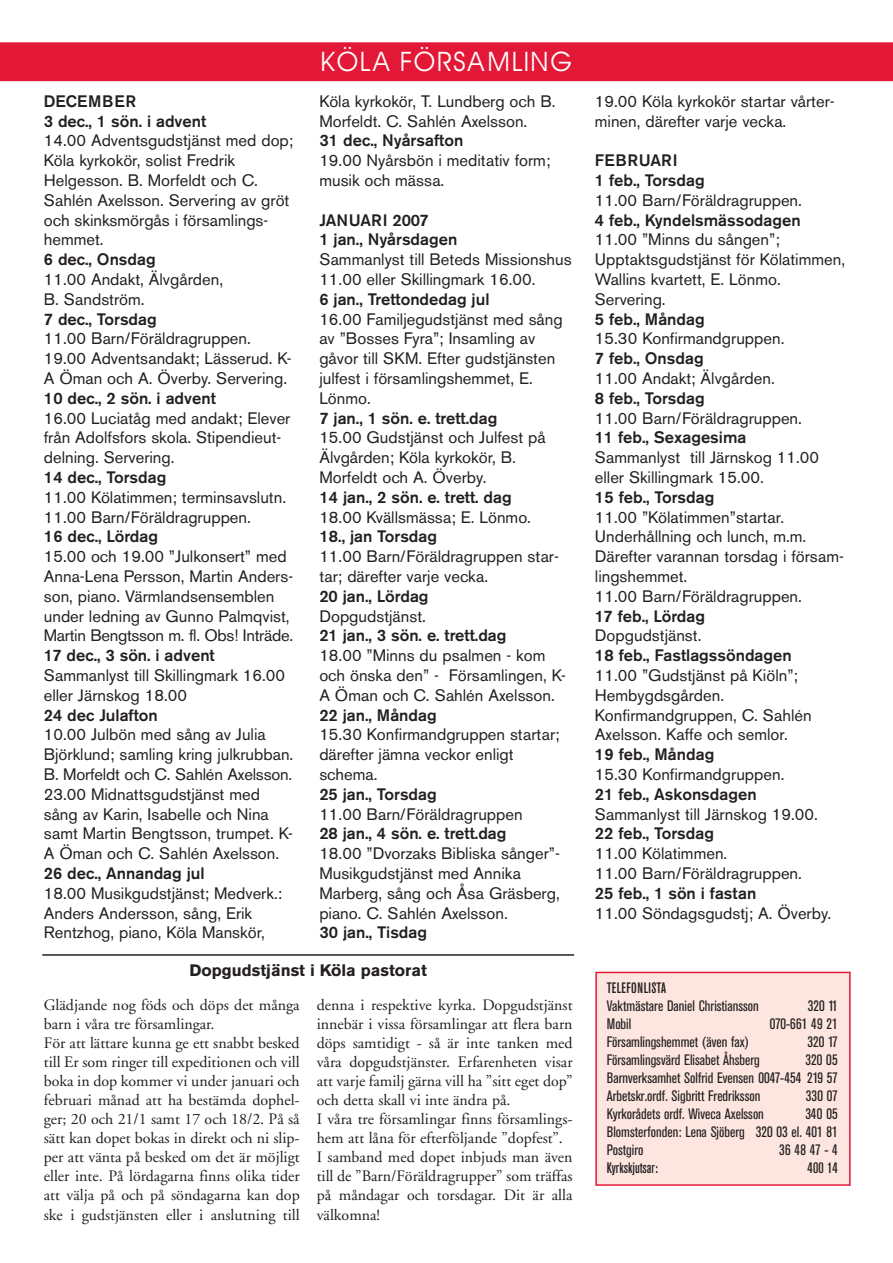
<style>
.page{position:relative;width:893px;height:1263px;background:#fff}
.page>*{position:absolute;margin:0;border:0;box-sizing:border-box;transform-origin:0 0}
.t1{font:27px "Avant Garde";color:#fff}
.t2{font:16.5px/19.8px "Akzidenz Grotesk BE";color:#231f20}
.t3{font:500 16.5px/19.8px "Akzidenz Grotesk BE";color:#231f20}
.t4{font:700 16.5px "Akzidenz Grotesk BE";color:#231f20}
.t5{font:15.9px/19px "Adobe Garamond";color:#231f20}
.t6{font:condensed 15px/18px "Akzidenz Grotesk BE";color:#231f20;text-align:justify}
.t7{font:500 condensed 15px "Akzidenz Grotesk BE";color:#231f20}
.t8{font:500 condensed 15px "Akzidenz Grotesk BE";letter-spacing:.02em;color:#231f20}
</style>
<div class="page">
<div style="left:0;top:43px;width:892px;height:38px;background:#e31836"></div>
<div style="left:596px;top:972px;width:253px;height:213px;background:#fce6df"></div>
<div style="left:595px;top:972px;width:255px;height:214px;border:2px solid #e31836"></div>
<hr style="left:42px;top:954px;width:532px;height:2px;background:#231f20">
<p class="t3" style="left:44px;top:93px;width:164px">DECEMBER<br>3 dec., 1 sön. i advent</p>
<p class="t2" style="left:44px;top:132px;width:251px">14.00 Adventsgudstjänst med dop;<br>Köla kyrkokör, solist Fredrik<br>Helgesson. B. Morfeldt och C.<br>Sahlén Axelsson. Servering av gröt och skinksmörgås i församlings&shy;hemmet.</p>
<p class="t3" style="left:44px;top:251px;width:113px">6 dec., Onsdag</p>
<p class="t2" style="left:44px;top:271px;width:181px">11.00 Andakt, Älvgården,<br>B. Sandström.</p>
<p class="t3" style="left:44px;top:310px;width:114px">7 dec., Torsdag</p>
<p class="t2" style="left:44px;top:330px;width:249px">11.00 Barn/Föräldragruppen.<br>19.00 Adventsandakt; Lässerud. K-<br>A Öman och A. Överby. Servering.</p>
<p class="t3" style="left:44px;top:390px;width:173px">10 dec., 2 sön. i advent</p>
<p class="t2" style="left:44px;top:410px;width:248px">16.00 Luciatåg med andakt; Elever från Adolfsfors skola. Stipendieut&shy;delning. Servering.</p>
<p class="t3" style="left:44px;top:469px;width:124px">14 dec., Torsdag</p>
<p class="t2" style="left:44px;top:489px;width:244px">11.00 Kölatimmen; terminsavslutn.<br>11.00 Barn/Föräldragruppen.</p>
<p class="t3" style="left:44px;top:528px;width:116px">16 dec., Lördag</p>
<p class="t2" style="left:44px;top:548px;width:251px">15.00 och 19.00 ”Julkonsert” med Anna-Lena Persson, Martin Anders&shy;son, piano. Värmlandsensemblen under ledning av Gunno Palmqvist, Martin Bengtsson m. fl. Obs! Inträde.</p>
<p class="t3" style="left:44px;top:647px;width:172px">17 dec., 3 sön. i advent</p>
<p class="t2" style="left:44px;top:667px;width:243px">Sammanlyst till Skillingmark 16.00 eller Järnskog 18.00</p>
<p class="t3" style="left:44px;top:706px;width:115px">24 dec Julafton</p>
<p class="t2" style="left:44px;top:726px;width:251px">10.00 Julbön med sång av Julia Björklund; samling kring julkrubban.<br>B. Morfeldt och C. Sahlén Axelsson.<br>23.00 Midnattsgudstjänst med sång av Karin, Isabelle och Nina samt Martin Bengtsson, trumpet. K-A Öman och C. Sahlén Axelsson.</p>
<p class="t3" style="left:44px;top:865px;width:162px">26 dec., Annandag jul</p>
<p class="t2" style="left:44px;top:885px;width:240px">18.00 Musikgudstjänst; Medverk.:<br>Anders Andersson, sång, Erik<br>Rentzhog, piano, Köla Manskör,</p>
<h1 class="t1" style="left:320px;top:51px;width:255px">KÖLA FÖRSAMLING</h1>
<p class="t2" style="left:319px;top:93px;width:238px">Köla kyrkokör, T. Lundberg och B.<br>Morfeldt. C. Sahlén Axelsson.</p>
<p class="t3" style="left:319px;top:132px;width:145px">31 dec., Nyårsafton</p>
<p class="t2" style="left:319px;top:152px;width:233px">19.00 Nyårsbön i meditativ form; musik och mässa.</p>
<p class="t3" style="left:319px;top:211px;width:139px">JANUARI 2007<br>1 jan., Nyårsdagen</p>
<p class="t2" style="left:319px;top:251px;width:254px">Sammanlyst till Beteds Missionshus<br>11.00 eller Skillingmark 16.00.</p>
<p class="t3" style="left:319px;top:291px;width:172px">6 jan., Trettondedag jul</p>
<p class="t2" style="left:319px;top:311px;width:245px">16.00 Familjegudstjänst med sång av ”Bosses Fyra”; Insamling av gåvor till SKM. Efter gudstjänsten julfest i församlingshemmet, E.<br>Lönmo.</p>
<p class="t3" style="left:319px;top:409px;width:179px">7 jan., 1 sön. e. trett.dag</p>
<p class="t2" style="left:319px;top:429px;width:228px">15.00 Gudstjänst och Julfest på<br>Älvgården; Köla kyrkokör, B.<br>Morfeldt och A. Överby.</p>
<p class="t3" style="left:319px;top:489px;width:194px">14 jan., 2 sön. e. trett. dag</p>
<p class="t2" style="left:319px;top:509px;width:213px">18.00 Kvällsmässa; E. Lönmo.</p>
<p class="t3" style="left:319px;top:528px;width:119px">18., jan Torsdag</p>
<p class="t2" style="left:319px;top:548px;width:241px">11.00 Barn/Föräldragruppen star&shy;tar; därefter varje vecka.</p>
<p class="t3" style="left:319px;top:588px;width:111px">20 jan., Lördag</p>
<p class="t2" style="left:319px;top:608px;width:108px">Dopgudstjänst.</p>
<p class="t3" style="left:319px;top:627px;width:189px">21 jan., 3 sön. e. trett.dag</p>
<p class="t2" style="left:319px;top:647px;width:248px">18.00 ”Minns du psalmen - kom och önska den” - Församlingen, K-<br>A Öman och C. Sahlén Axelsson.</p>
<p class="t3" style="left:319px;top:706px;width:119px">22 jan., Måndag</p>
<p class="t2" style="left:319px;top:726px;width:242px">15.30 Konfirmandgruppen startar; därefter jämna veckor enligt schema.</p>
<p class="t3" style="left:319px;top:786px;width:119px">25 jan., Torsdag</p>
<p class="t2" style="left:319px;top:806px;width:205px">11.00 Barn/Föräldragruppen</p>
<p class="t3" style="left:319px;top:825px;width:189px">28 jan., 4 sön. e. trett.dag</p>
<p class="t2" style="left:319px;top:845px;width:242px">18.00 ”Dvorzaks Bibliska sånger”-<br>Musikgudstjänst med Annika<br>Marberg, sång och Åsa Gräsberg, piano. C. Sahlén Axelsson.</p>
<p class="t3" style="left:319px;top:924px;width:109px">30 jan., Tisdag</p>
<p class="t4" style="left:190px;top:965px;width:239px">Dopgudstjänst i Köla pastorat</p>
<p class="t5" style="left:44px;top:997px;width:257px">Glädjande nog föds och döps det många barn i våra tre församlingar.<br>För att lättare kunna ge ett snabbt besked till Er som ringer till expeditionen och vill boka in dop kommer vi under januari och februari månad att ha bestämda dophel&shy;ger; 20 och 21/1 samt 17 och 18/2. På så sätt kan dopet bokas in direkt och ni slip&shy;per att vänta på besked om det är möjligt eller inte. På lördagarna finns olika tider att välja på och på söndagarna kan dop ske i gudstjänsten eller i anslutning till</p>
<p class="t5" style="left:317px;top:997px;width:257px">denna i respektive kyrka. Dopgudstjänst innebär i vissa församlingar att flera barn döps samtidigt - så är inte tanken med våra dopgudstjänster. Erfarenheten visar att varje familj gärna vill ha ”sitt eget dop” och detta skall vi inte ändra på.<br>I våra tre församlingar finns församlings&shy;hem att låna för efterföljande ”dopfest”.<br>I samband med dopet inbjuds man även till de ”Barn/Föräldragrupper” som träffas på måndagar och torsdagar. Dit är alla välkomna!</p>
<p class="t2" style="left:595px;top:93px;width:241px">19.00 Köla kyrkokör startar vårter&shy;minen, därefter varje vecka.</p>
<p class="t3" style="left:595px;top:152px;width:111px">FEBRUARI<br>1 feb., Torsdag</p>
<p class="t2" style="left:595px;top:192px;width:209px">11.00 Barn/Föräldragruppen.</p>
<p class="t3" style="left:595px;top:211px;width:207px">4 feb., Kyndelsmässodagen</p>
<p class="t2" style="left:595px;top:231px;width:252px">11.00 ”Minns du sången”;<br>Upptaktsgudstjänst för Kölatimmen,<br>Wallins kvartett, E. Lönmo.<br>Servering.</p>
<p class="t3" style="left:595px;top:310px;width:111px">5 feb., Måndag</p>
<p class="t2" style="left:595px;top:330px;width:191px">15.30 Konfirmandgruppen.</p>
<p class="t3" style="left:595px;top:350px;width:110px">7 feb., Onsdag</p>
<p class="t2" style="left:595px;top:370px;width:181px">11.00 Andakt; Älvgården.</p>
<p class="t3" style="left:595px;top:390px;width:111px">8 feb., Torsdag</p>
<p class="t2" style="left:595px;top:410px;width:209px">11.00 Barn/Föräldragruppen.</p>
<p class="t3" style="left:595px;top:429px;width:153px">11 feb., Sexagesima</p>
<p class="t2" style="left:595px;top:449px;width:226px">Sammanlyst till Järnskog 11.00 eller Skillingmark 15.00.</p>
<p class="t3" style="left:595px;top:489px;width:121px">15 feb., Torsdag</p>
<p class="t2" style="left:595px;top:509px;width:250px">11.00 ”Kölatimmen”startar.<br>Underhållning och lunch, m.m.<br>Därefter varannan torsdag i försam&shy;lingshemmet.<br>11.00 Barn/Föräldragruppen.</p>
<p class="t3" style="left:595px;top:607px;width:112px">17 feb., Lördag</p>
<p class="t2" style="left:595px;top:627px;width:108px">Dopgudstjänst.</p>
<p class="t3" style="left:595px;top:647px;width:198px">18 feb., Fastlagssöndagen</p>
<p class="t2" style="left:595px;top:667px;width:218px">11.00 ”Gudstjänst på Kiöln”;<br>Hembygdsgården.<br>Konfirmandgruppen, C. Sahlén<br>Axelsson. Kaffe och semlor.</p>
<p class="t3" style="left:595px;top:746px;width:121px">19 feb., Måndag</p>
<p class="t2" style="left:595px;top:766px;width:191px">15.30 Konfirmandgruppen.</p>
<p class="t3" style="left:595px;top:786px;width:163px">21 feb., Askonsdagen</p>
<p class="t2" style="left:595px;top:806px;width:224px">Sammanlyst till Järnskog 19.00.</p>
<p class="t3" style="left:595px;top:825px;width:121px">22 feb., Torsdag</p>
<p class="t2" style="left:595px;top:845px;width:209px">11.00 Kölatimmen.<br>11.00 Barn/Föräldragruppen.</p>
<p class="t3" style="left:595px;top:885px;width:163px">25 feb., 1 sön i fastan</p>
<p class="t2" style="left:595px;top:905px;width:238px">11.00 Söndagsgudstj; A. Överby.</p>
<p class="t8" style="left:607px;top:982px;width:61px">TELEFONLISTA</p>
<p class="t6" style="left:607px;top:998px;width:153px">Vaktmästare Daniel Christiansson</p>
<p class="t6" style="left:807px;top:998px;width:32px">320 11</p>
<p class="t6" style="left:607px;top:1016px;width:26px">Mobil</p>
<p class="t6" style="left:769px;top:1016px;width:70px">070-661 49 21</p>
<p class="t6" style="left:607px;top:1034px;width:144px">Församlingshemmet (även fax)</p>
<p class="t6" style="left:807px;top:1034px;width:32px">320 17</p>
<p class="t6" style="left:607px;top:1052px;width:154px">Församlingsvärd Elisabet Åhsberg</p>
<p class="t6" style="left:607px;top:1052px;width:232px;text-indent:199px">320 05<br>Barnverksamhet Solfrid Evensen 0047-454 219 57<br>Arbetskr.ordf. Sigbritt Fredriksson</p>
<p class="t6" style="left:806px;top:1088px;width:33px">330 07</p>
<p class="t6" style="left:607px;top:1106px;width:232px;text-indent:198px">340 05<br>Blomsterfonden: Lena Sjöberg 320 03 el. 401 81<br>Postgiro</p>
<p class="t6" style="left:607px;top:1106px;width:158px">Kyrkorådets ordf. Wiveca Axelsson</p>
<p class="t6" style="left:779px;top:1142px;width:60px">36 48 47 - 4</p>
<p class="t7" style="left:607px;top:1162px;width:52px">Kyrkskjutsar:</p>
<p class="t7" style="left:807px;top:1162px;width:32px">400 14</p>
</div>
